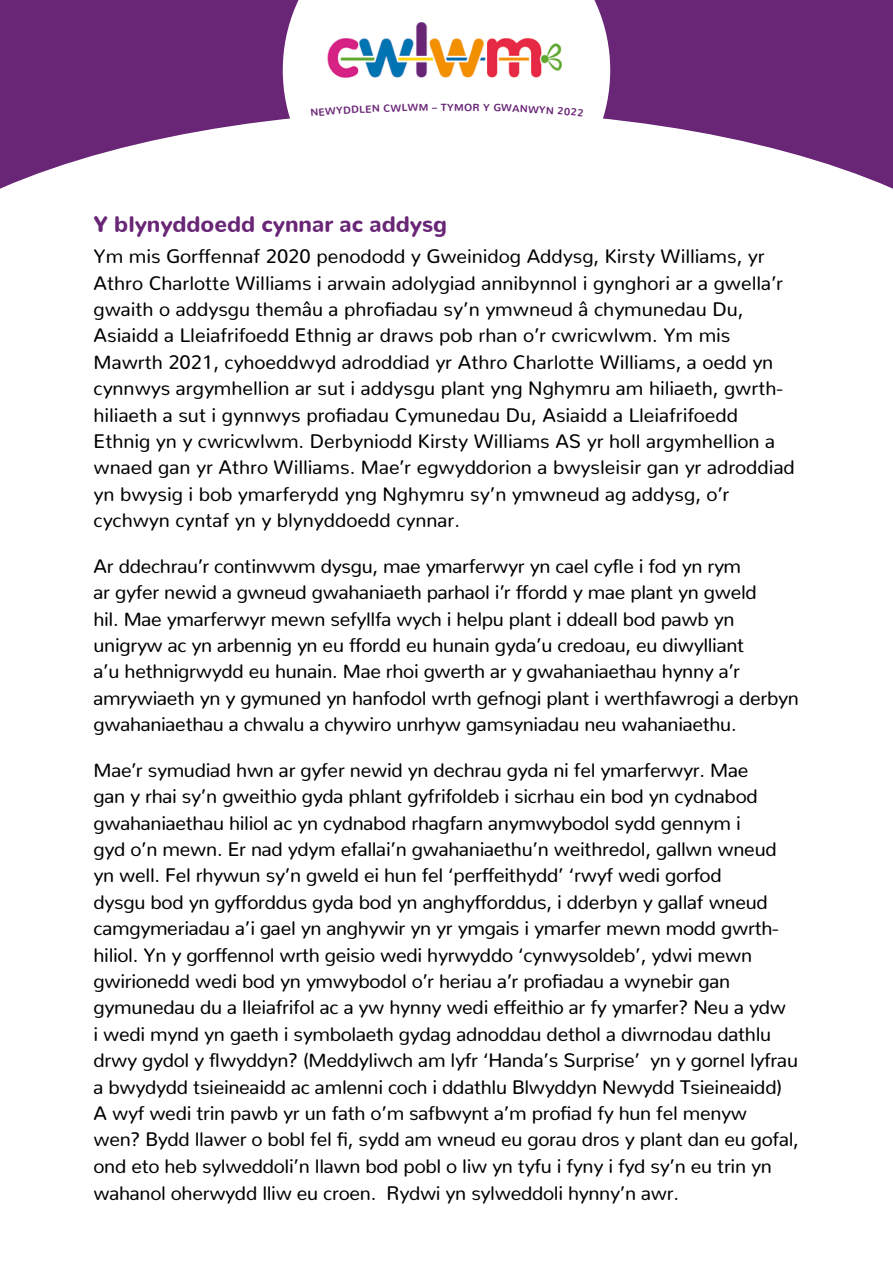
<style>
.page{position:relative;width:893px;height:1263px;background:#fff}
.page>*{position:absolute;margin:0;border:0;box-sizing:border-box;transform-origin:0 0}
.t1{font:900 22.5px "Nunito";color:#692576}
.t2{font:19.5px/26.4px "Nunito";letter-spacing:-.015em;color:#000}
.t3{font:700 10.35px "Nunito";color:#692576}
</style>
<div class="page">
<svg style="left:0;top:0;width:893px;height:189px;fill:#692576"></svg>
<svg style="left:283px;top:0;width:327px;height:189px"></svg>
<img style="left:309px;top:5px;width:271px;height:90px">
<svg style="left:311px;top:105px;width:60px;height:11px"></svg>
<svg style="left:408px;top:104px;width:19px;height:7px"></svg>
<svg style="left:465px;top:103px;width:14px;height:8px"></svg>
<svg style="left:521px;top:105px;width:62px;height:11px"></svg>
<p class="t3" style="left:372px;top:99px;width:37px;rotate:-2deg">N CWL</p>
<p class="t3" style="left:432px;top:98px;width:33px">– TYM</p>
<p class="t3" style="left:484px;top:98px;width:38px;rotate:2deg">Y GWA</p>
<p class="t1" style="left:94px;top:203px;width:355px">Y blynyddoedd cynnar ac addysg</p>
<p class="t2" style="left:94px;top:241px;width:703px">Ym mis Gorffennaf 2020 penododd y Gweinidog Addysg, Kirsty Williams, yr Athro Charlotte Williams i arwain adolygiad annibynnol i gynghori ar a gwella’r gwaith o addysgu themâu a phrofiadau sy’n ymwneud â chymunedau Du, Asiaidd a Lleiafrifoedd Ethnig ar draws pob rhan o’r cwricwlwm. Ym mis Mawrth 2021, cyhoeddwyd adroddiad yr Athro Charlotte Williams, a oedd yn cynnwys argymhellion ar sut i addysgu plant yng Nghymru am hiliaeth, gwrth&shy;hiliaeth a sut i gynnwys profiadau Cymunedau Du, Asiaidd a Lleiafrifoedd Ethnig yn y cwricwlwm. Derbyniodd Kirsty Williams AS yr holl argymhellion a wnaed gan yr Athro Williams. Mae’r egwyddorion a bwysleisir gan yr adroddiad yn bwysig i bob ymarferydd yng Nghymru sy’n ymwneud ag addysg, o’r cychwyn cyntaf yn y blynyddoedd cynnar.</p>
<p class="t2" style="left:94px;top:550px;width:707px">Ar ddechrau’r continwwm dysgu, mae ymarferwyr yn cael cyfle i fod yn rym<br>ar gyfer newid a gwneud gwahaniaeth parhaol i’r ffordd y mae plant yn gweld<br>hil. Mae ymarferwyr mewn sefyllfa wych i helpu plant i ddeall bod pawb yn unigryw ac yn arbennig yn eu ffordd eu hunain gyda’u credoau, eu diwylliant<br>a’u hethnigrwydd eu hunain. Mae rhoi gwerth ar y gwahaniaethau hynny a’r amrywiaeth yn y gymuned yn hanfodol wrth gefnogi plant i werthfawrogi a derbyn gwahaniaethau a chwalu a chywiro unrhyw gamsyniadau neu wahaniaethu.</p>
<p class="t2" style="left:94px;top:754px;width:707px">Mae’r symudiad hwn ar gyfer newid yn dechrau gyda ni fel ymarferwyr. Mae<br>gan y rhai sy’n gweithio gyda phlant gyfrifoldeb i sicrhau ein bod yn cydnabod gwahaniaethau hiliol ac yn cydnabod rhagfarn anymwybodol sydd gennym i<br>gyd o’n mewn. Er nad ydym efallai’n gwahaniaethu’n weithredol, gallwn wneud yn well. Fel rhywun sy’n gweld ei hun fel ‘perffeithydd’ ‘rwyf wedi gorfod<br>dysgu bod yn gyfforddus gyda bod yn anghyfforddus, i dderbyn y gallaf wneud camgymeriadau a’i gael yn anghywir yn yr ymgais i ymarfer mewn modd gwrth&shy;hiliol. Yn y gorffennol wrth geisio wedi hyrwyddo ‘cynwysoldeb’, ydwi mewn gwirionedd wedi bod yn ymwybodol o’r heriau a’r profiadau a wynebir gan gymunedau du a lleiafrifol ac a yw hynny wedi effeithio ar fy ymarfer? Neu a ydw<br>i wedi mynd yn gaeth i symbolaeth gydag adnoddau dethol a diwrnodau dathlu drwy gydol y flwyddyn? (Meddyliwch am lyfr ‘Handa’s Surprise’ yn y gornel lyfrau a bwydydd tsieineaidd ac amlenni coch i ddathlu Blwyddyn Newydd Tsieineaidd)<br>A wyf wedi trin pawb yr un fath o’m safbwynt a’m profiad fy hun fel menyw wen? Bydd llawer o bobl fel fi, sydd am wneud eu gorau dros y plant dan eu gofal, ond eto heb sylweddoli’n llawn bod pobl o liw yn tyfu i fyny i fyd sy’n eu trin yn wahanol oherwydd lliw eu croen. Rydwi yn sylweddoli hynny’n awr.</p>
</div>
